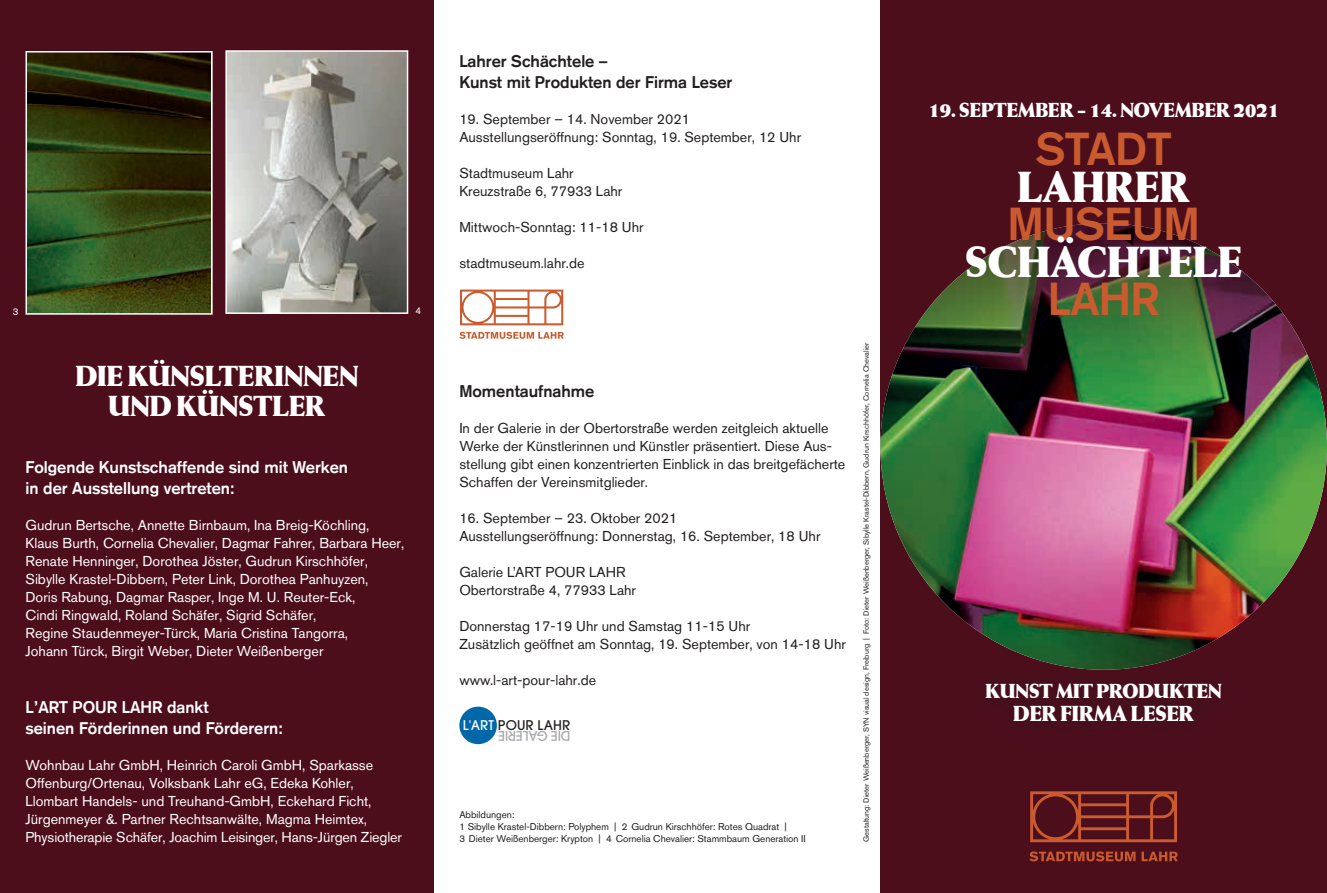
<style>
.page{position:relative;width:1327px;height:893px;background:#fff}
.page>*{position:absolute;margin:0;border:0;box-sizing:border-box;transform-origin:0 0}
.t1{font:700 expanded 45px/75px "Weiss Ant URWD";color:#fff;text-align:center}
.t2{font:700 45px/75px "Akzidenz Grotesk CE";color:#ca5b2f;text-align:center}
.t3{font:700 expanded 30px/30px "Weiss Ant URWD";color:#fff;text-align:center}
.t4{font:700 expanded 22.5px "Weiss Ant URWD";color:#fff}
.t5{font:700 expanded 21px "Weiss Ant URWD";color:#fff}
.t6{font:700 16.5px/21px "Akzidenz Grotesk CE";color:#fff}
.t7{font:700 16.5px/21px "Akzidenz Grotesk CE";color:#231f20}
.t8{font:500 14.7px "Avant Garde Gothic Itc T";letter-spacing:.01em;color:#231f20}
.t9{font:500 14.7px "Avant Garde Gothic Itc T";color:#a8a9ad}
.t10{font:14.25px/18px "Akzidenz Grotesk BQ";color:#fff}
.t11{font:14.25px/18px "Akzidenz Grotesk BQ";color:#231f20}
.t12{font:9.75px/12px "Akzidenz Grotesk BQ";color:#231f20}
.t13{font:9.75px "Akzidenz Grotesk BQ";color:#fff}
.t14{font:7.5px "Akzidenz Grotesk BQ";color:#231f20}
.s1{color:#fff}
</style>
<div class="page">
<div style="left:0;top:0;width:434px;height:893px;background:#4d0e1c"></div>
<div style="left:880px;top:0;width:447px;height:893px;background:#4d0e1c"></div>
<img style="left:880px;top:223px;width:447px;height:447px;border-radius:223px">
<svg style="left:1029px;top:851px;width:106px;height:10px"></svg>
<svg style="left:1141px;top:852px;width:36px;height:9px"></svg>
<svg style="left:1030px;top:791px;width:147px;height:51px"></svg>
<div style="left:459px;top:707px;width:38px;height:37px;background:#0067aa;border-radius:50%"></div>
<svg style="left:459px;top:332px;width:105px;height:7px"></svg>
<svg style="left:460px;top:290px;width:103px;height:35px"></svg>
<img style="left:29px;top:54px;width:181px;height:258px">
<div style="left:26px;top:51px;width:187px;height:264px;border:2px solid #fff"></div>
<img style="left:228px;top:53px;width:177px;height:258px">
<div style="left:225px;top:50px;width:183px;height:264px;border:2px solid #fff"></div>
<div style="left:966px;top:661px;width:286px;height:95px;background:#4d0e1c"></div>
<div style="left:968px;top:665px;width:272px;height:75px;background:#490e1c"></div>
<p class="t13" style="left:13px;top:305px;width:7px">3</p>
<p class="t13" style="left:415px;top:305px;width:7px">4</p>
<h2 class="t3" style="left:75px;top:361px;width:284px">DIE KÜNSLTERINNEN<br>UND KÜNSTLER</h2>
<p class="t6" style="left:26px;top:457px;width:324px">Folgende Kunstschaffende sind mit Werken in der Ausstellung vertreten:</p>
<p class="t10" style="left:26px;top:516px;width:380px">Gudrun Bertsche, Annette Birnbaum, Ina Breig-Köchling, Klaus Burth, Cornelia Chevalier, Dagmar Fahrer, Barbara Heer, Renate Henninger, Dorothea Jöster, Gudrun Kirschhöfer, Sibylle Krastel-Dibbern, Peter Link, Dorothea Panhuyzen,<br>Doris Rabung, Dagmar Rasper, Inge M. U. Reuter-Eck,<br>Cindi Ringwald, Roland Schäfer, Sigrid Schäfer,<br>Regine Staudenmeyer-Türck, Maria Cristina Tangorra,<br>Johann Türck, Birgit Weber, Dieter Weißenberger</p>
<p class="t6" style="left:26px;top:697px;width:259px">L’ART POUR LAHR dankt<br>seinen Förderinnen und Förderern:</p>
<p class="t10" style="left:26px;top:756px;width:378px">Wohnbau Lahr GmbH, Heinrich Caroli GmbH, Sparkasse Offenburg/Ortenau, Volksbank Lahr eG, Edeka Kohler, Llombart Handels- und Treuhand-GmbH, Eckehard Ficht, Jürgenmeyer &amp;. Partner Rechtsanwälte, Magma Heimtex, Physiotherapie Schäfer, Joachim Leisinger, Hans-Jürgen Ziegler</p>
<p class="t7" style="left:459px;top:51px;width:274px">Lahrer Schächtele –<br>Kunst mit Produkten der Firma Leser</p>
<p class="t11" style="left:459px;top:110px;width:343px">19. September – 14. November 2021<br>Ausstellungseröffnung: Sonntag, 19. September, 12 Uhr</p>
<p class="t11" style="left:459px;top:164px;width:165px">Stadtmuseum Lahr<br>Kreuzstraße 6, 77933 Lahr</p>
<p class="t11" style="left:459px;top:218px;width:186px">Mittwoch-Sonntag: 11-18 Uhr</p>
<p class="t11" style="left:459px;top:254px;width:127px">stadtmuseum.lahr.de</p>
<p class="t7" style="left:459px;top:381px;width:137px">Momentaufnahme</p>
<p class="t11" style="left:459px;top:419px;width:387px">In der Galerie in der Obertorstraße werden zeitgleich aktuelle Werke der Künstlerinnen und Künstler präsentiert. Diese Aus&shy;stellung gibt einen konzentrierten Einblick in das breitgefächerte Schaffen der Vereinsmitglieder.</p>
<p class="t11" style="left:459px;top:509px;width:363px">16. September – 23. Oktober 2021<br>Ausstellungseröffnung: Donnerstag, 16. September, 18 Uhr</p>
<p class="t11" style="left:459px;top:563px;width:178px">Galerie L’ART POUR LAHR<br>Obertorstraße 4, 77933 Lahr</p>
<p class="t11" style="left:459px;top:617px;width:388px">Donnerstag 17-19 Uhr und Samstag 11-15 Uhr<br>Zusätzlich geöffnet am Sonntag, 19. September, von 14-18 Uhr</p>
<p class="t11" style="left:459px;top:671px;width:138px">www.l-art-pour-lahr.de</p>
<p class="t8" style="left:463px;top:717px;width:109px"><span class="s1">L'ART</span> POUR LAHR</p>
<p class="t9" style="left:570px;top:745px;width:74px;rotate:-180deg">D EI G LA E IR E</p>
<p class="t12" style="left:459px;top:808px;width:348px">Abbildungen:<br>1 Sibylle Krastel-Dibbern: Polyphem | 2 Gudrun Kirschhöfer: Rotes Quadrat |<br>3 Dieter Weißenberger: Krypton | 4 Cornelia Chevalier: Stammbaum Generation II</p>
<p class="t14" style="left:861px;top:842px;width:501px;rotate:-90deg">Gestaltung: Dieter Weißenberger, SYN visual design, Freiburg | Foto: Dieter Weißenberger, Sibylle Krastel-Dibbern, Gudrun Kirschhöfer, Cornelia Chevalier</p>
<h3 class="t5" style="left:928px;top:96px;width:352px">19. SEPTEMBER – 14. NOVEMBER 2021</h3>
<h1 class="t2" style="left:1008px;top:112px;width:193px">STADT<br>MUSEUM<br>LAHR</h1>
<h1 class="t1" style="left:965px;top:149px;width:278px">LAHRER<br>SCHÄCHTELE</h1>
<h3 class="t5" style="left:985px;top:678px;width:238px">KUNST MIT PRODUKTEN</h3>
<h3 class="t4" style="left:1013px;top:699px;width:182px">DER FIRMA LESER</h3>
</div>
